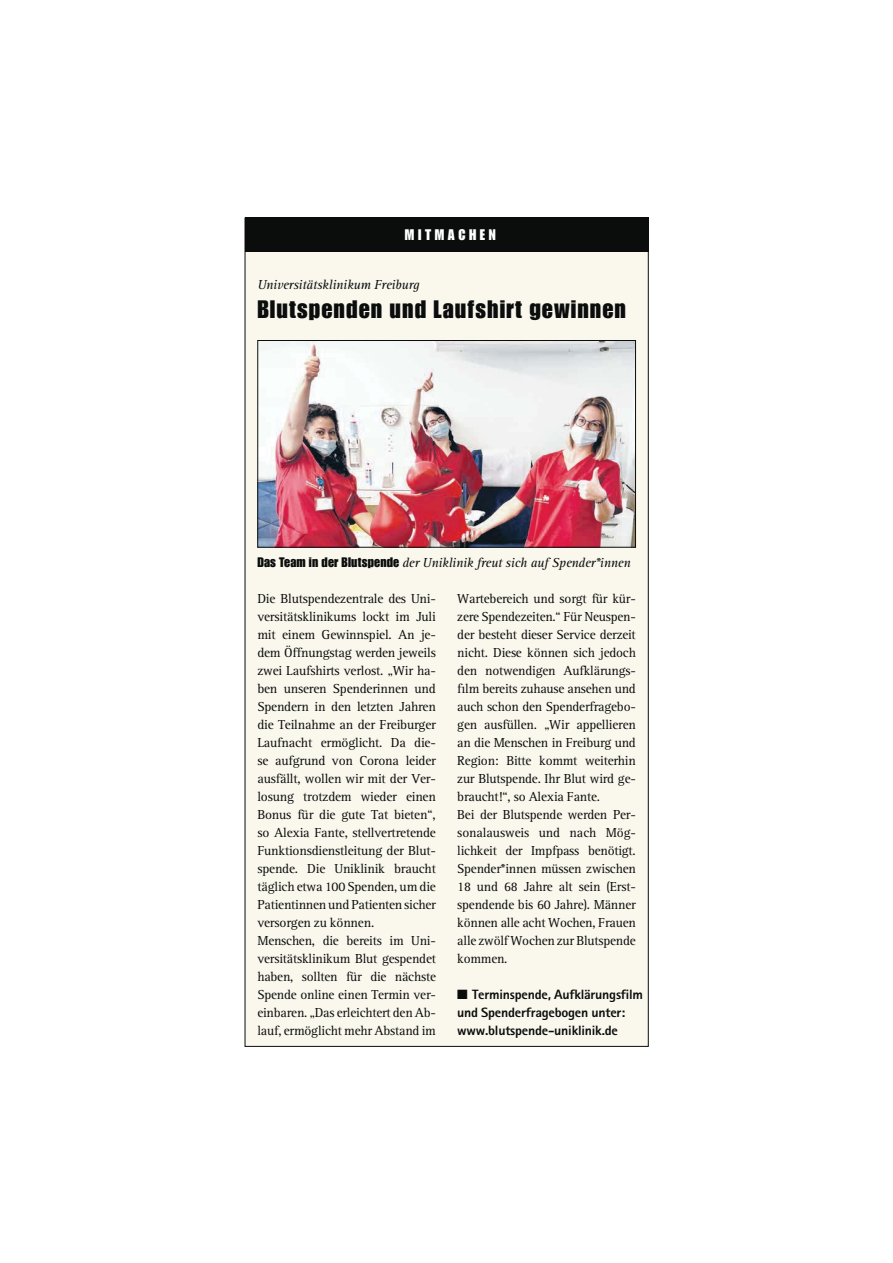
<style>
.page{position:relative;width:893px;height:1263px;background:#fff}
.page>*{position:absolute;margin:0;border:0;box-sizing:border-box;transform-origin:0 0}
.t1{font:24.75px "Impact LT Std";letter-spacing:.045em;color:#0a0d0c}
.t2{font:15px "Impact LT Std";letter-spacing:.245em;color:#fff}
.t3{font:13.5px/18px "Rotis Serif Std";letter-spacing:-.015em;color:#0a0d0c}
.t4{font:italic 13.5px "Rotis Serif Std";letter-spacing:-.015em;color:#0a0d0c}
.t5{font:800 13.5px/18px "Rotis Sans Serif Std";letter-spacing:-.015em;color:#0a0d0c}
.s1{font-family:"Impact LT Std";font-style:normal}
</style>
<div class="page">
<div style="left:245px;top:218px;width:403px;height:828px;background:#faf7ed"></div>
<img style="left:259px;top:342px;width:375px;height:204px">
<div style="left:257px;top:340px;width:379px;height:208px;border:1px solid #0a0d0c"></div>
<div style="left:245px;top:218px;width:404px;height:34px;background:#0a0d0c"></div>
<p class="t2" style="left:405px;top:229px;width:92px">MITMACHEN</p>
<p class="t4" style="left:257px;top:279px;width:164px">Universitätsklinikum Freiburg</p>
<h1 class="t1" style="left:257px;top:300px;width:370px">Blutspenden und Laufshirt gewinnen</h1>
<p class="t4" style="left:257px;top:557px;width:375px"><span class="s1">Das Team in der Blutspende</span> der Uniklinik freut sich auf Spender*innen</p>
<p class="t3" style="left:257px;top:591px;width:180px">Die Blutspendezentrale des Uni&shy;versitätsklinikums lockt im Juli mit einem Gewinnspiel. An je&shy;dem Öffnungstag werden jeweils zwei Laufshirts verlost. „Wir ha&shy;ben unseren Spenderinnen und<br>Spendern in den letzten Jahren die Teilnahme an der Freiburger<br>Laufnacht ermöglicht. Da die&shy;se aufgrund von Corona leider ausfällt, wollen wir mit der Ver&shy;losung trotzdem wieder einen<br>Bonus für die gute Tat bieten“, so Alexia Fante, stellvertretende<br>Funktionsdienstleitung der Blut&shy;spende. Die Uniklinik braucht täglich etwa 100 Spenden, um die<br>Patientinnen und Patienten sicher versorgen zu können.<br>Menschen, die bereits im Uni&shy;versitätsklinikum Blut gespendet haben, sollten für die nächste<br>Spende online einen Termin ver&shy;einbaren. „Das erleichtert den Ab&shy;lauf, ermöglicht mehr Abstand im</p>
<p class="t3" style="left:457px;top:591px;width:180px">Wartebereich und sorgt für kür&shy;zere Spendezeiten.“ Für Neuspen&shy;der besteht dieser Service derzeit nicht. Diese können sich jedoch den notwendigen Aufklärungs&shy;film bereits zuhause ansehen und auch schon den Spenderfragebo&shy;gen ausfüllen. „Wir appellieren an die Menschen in Freiburg und<br>Region: Bitte kommt weiterhin zur Blutspende. Ihr Blut wird ge&shy;braucht!“, so Alexia Fante.<br>Bei der Blutspende werden Per&shy;sonalausweis und nach Mög&shy;lichkeit der Impfpass benötigt.<br>Spender*innen müssen zwischen<br>18 und 68 Jahre alt sein (Erst&shy;spendende bis 60 Jahre). Männer können alle acht Wochen, Frauen alle zwölf Wochen zur Blutspende kommen.</p>
<p class="t5" style="left:457px;top:986px;width:187px;text-indent:15px">Terminspende, Aufklärungsfilm und Spenderfragebogen unter: www.blutspende-uniklinik.de</p>
</div>
